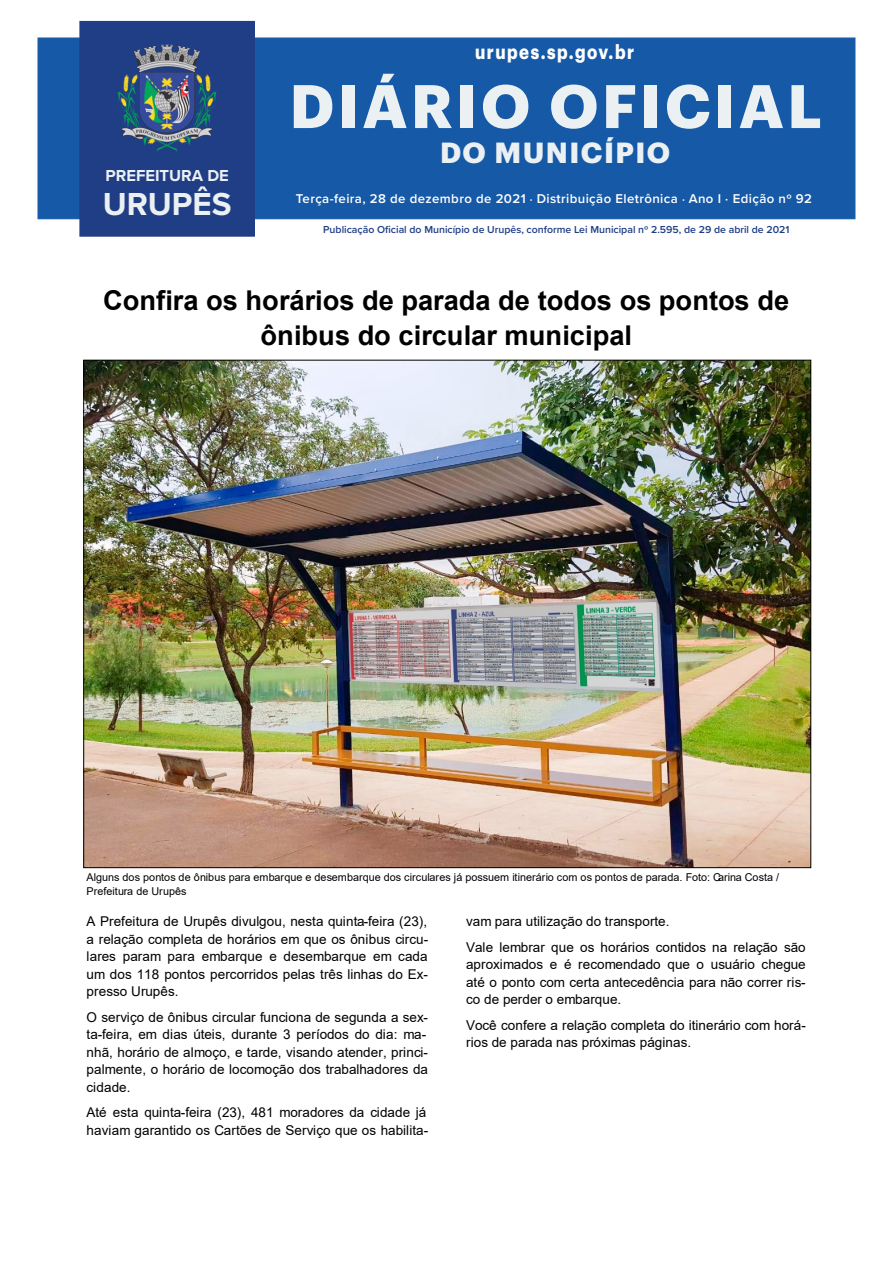
<style>
.page{position:relative;width:893px;height:1263px;background:#fff}
.page>*{position:absolute;margin:0;border:0;box-sizing:border-box;transform-origin:0 0}
.t1{font:700 60px "Graphik";letter-spacing:.06em;color:#ebf0f2}
.t2{font:700 33px "Proxima Nova";color:#ebf0f2}
.t3{font:700 28.5px "Graphik";letter-spacing:.05em;color:#ebf0f2}
.t4{font:700 27.3px/35.4px "Arial";color:#000;text-align:center}
.t5{font:700 19.8px "Graphik";letter-spacing:.09em;color:#fff;scale:.83 1}
.t6{font:700 16.5px "Proxima Nova";color:#ebf0f2}
.t7{font:13.5px/17.5px "Arial";letter-spacing:.005em;color:#000}
.t8{font:600 13.2px "Proxima Nova";letter-spacing:.03em;color:#fff}
.t9{font:10.8px/14.1px "Arial";color:#000}
.t10{font:600 10.5px "Proxima Nova";color:#203e86}
.s1{font-size:12px}
</style>
<div class="page">
<div style="left:38px;top:38px;width:817px;height:181px;background:#1659a7"></div>
<div style="left:80px;top:21px;width:174px;height:215px;background:#203e86"></div>
<img style="left:118px;top:44px;width:99px;height:107px">
<div style="left:79px;top:21px;width:176px;height:216px;border:1px solid #203e86"></div>
<img style="left:86px;top:362px;width:723px;height:504px">
<p class="t6" style="left:106px;top:163px;width:125px">PREFEITURA DE</p>
<h2 class="t2" style="left:103px;top:180px;width:130px">URUPÊS</h2>
<h3 class="t5" style="left:475px;top:36px;width:193px">urupes.sp.gov.br</h3>
<h1 class="t1" style="left:290px;top:60px;width:534px">DIÁRIO OFICIAL</h1>
<h3 class="t3" style="left:440px;top:130px;width:232px">DO MUNICÍPIO</h3>
<p class="t8" style="left:296px;top:188px;width:518px">Terça-feira, 28 de dezembro de 2021 <span class="s1">⋅</span> Distribuição Eletrônica <span class="s1">⋅</span> Ano I ⋅ Edição nº 92</p>
<p class="t10" style="left:323px;top:222px;width:468px">Publicação Oficial do Município de Urupês, conforme Lei Municipal nº 2.595, de 29 de abril de 2021</p>
<p class="t4" style="left:103px;top:283px;width:688px">Confira os horários de parada de todos os pontos de ônibus do circular municipal</p>
<p class="t9" style="left:87px;top:870px;width:694px">Alguns dos pontos de ônibus para embarque e desembarque dos circulares já possuem itinerário com os pontos de parada. Foto: Carina Costa /<br>Prefeitura de Urupês</p>
<p class="t7" style="left:87px;top:912px;width:343px;text-align:justify">A Prefeitura de Urupês divulgou, nesta quinta-feira (23), a relação completa de horários em que os ônibus circu&shy;lares param para embarque e desembarque em cada um dos 118 pontos percorridos pelas três linhas do Ex&shy;presso Urupês.</p>
<p class="t7" style="left:87px;top:1008px;width:343px">O serviço de ônibus circular funciona de segunda a sex&shy;ta-feira, em dias úteis, durante 3 períodos do dia: ma&shy;nhã, horário de almoço, e tarde, visando atender, princi&shy;palmente, o horário de locomoção dos trabalhadores da cidade.</p>
<p class="t7" style="left:87px;top:1103px;width:343px">Até esta quinta-feira (23), 481 moradores da cidade já haviam garantido os Cartões de Serviço que os habilita-</p>
<p class="t7" style="left:466px;top:908px;width:341px;line-height:25.7px">vam para utilização do transporte.<br>Vale lembrar que os horários contidos na relação são</p>
<p class="t7" style="left:466px;top:956px;width:341px;text-align:justify">aproximados e é recomendado que o usuário chegue até o ponto com certa antecedência para não correr ris&shy;co de perder o embarque.</p>
<p class="t7" style="left:466px;top:1016px;width:341px">Você confere a relação completa do itinerário com horá&shy;rios de parada nas próximas páginas.</p>
</div>
